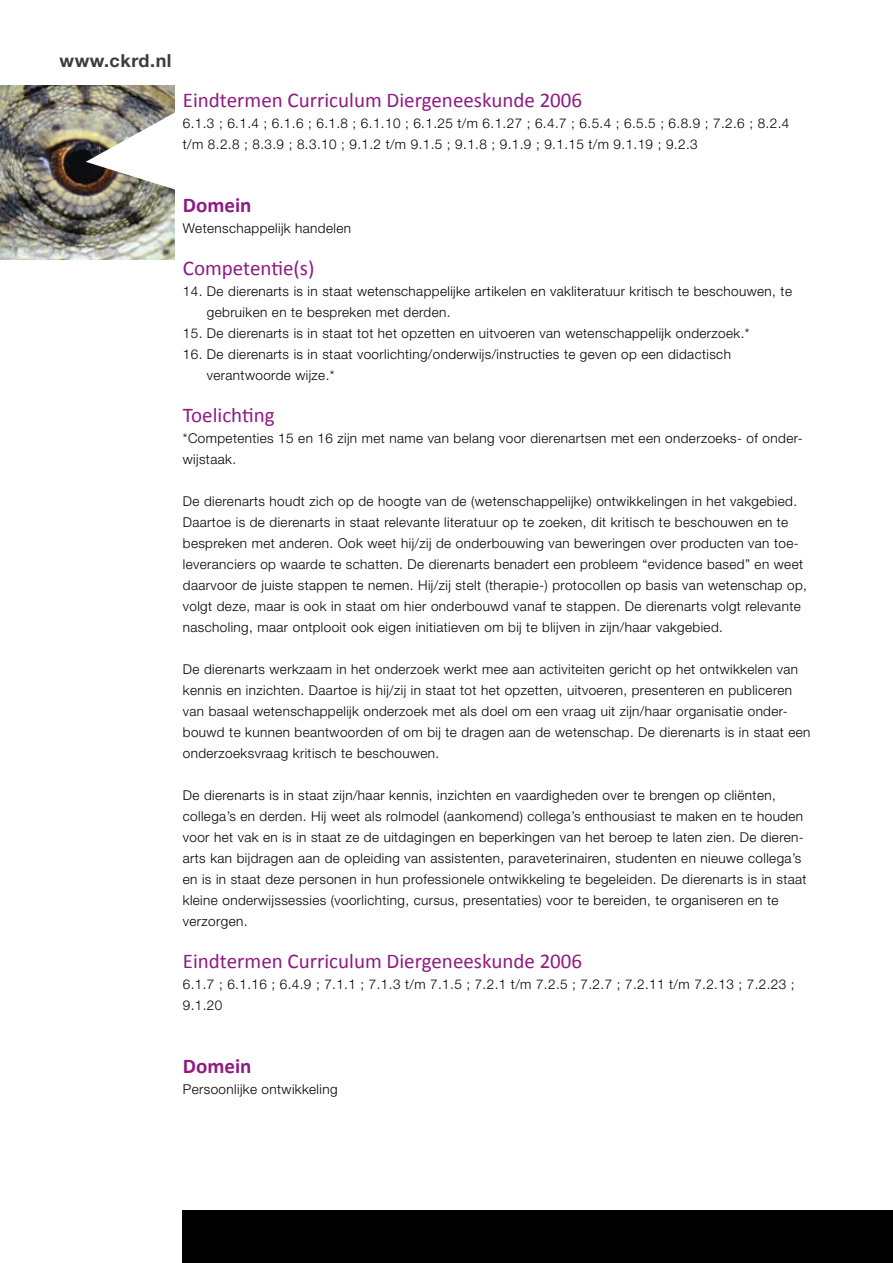
<style>
.page{position:relative;width:893px;height:1263px;background:#fff}
.page>*{position:absolute;margin:0;border:0;box-sizing:border-box;transform-origin:0 0}
.t1{font:21px "Calibri";color:#8f1a81}
.t2{font:700 21px "Calibri";color:#8f1a81}
.t3{font:700 18px "Helvetica Neue LT Std";letter-spacing:.03em;color:#3b3b3a}
.t4{font:300 13.5px/21px "Helvetica Neue LT Std";letter-spacing:.03em;color:#000}
</style>
<div class="page">
<img style="left:0;top:85px;width:174px;height:174px">
<img style="left:86px;top:111px;width:89px;height:80px">
<div style="left:182px;top:1210px;width:711px;height:53px;background:#000"></div>
<h2 class="t3" style="left:60px;top:49px;width:114px">www.ckrd.nl</h2>
<h1 class="t1" style="left:183px;top:87px;width:401px">Eindtermen Curriculum Diergeneeskunde 2006</h1>
<p class="t4" style="left:183px;top:112px;width:608px">6.1.3 ; 6.1.4 ; 6.1.6 ; 6.1.8 ; 6.1.10 ; 6.1.25 t/m 6.1.27 ; 6.4.7 ; 6.5.4 ; 6.5.5 ; 6.8.9 ; 7.2.6 ; 8.2.4 t/m 8.2.8 ; 8.3.9 ; 8.3.10 ; 9.1.2 t/m 9.1.5 ; 9.1.8 ; 9.1.9 ; 9.1.15 t/m 9.1.19 ; 9.2.3</p>
<h1 class="t2" style="left:183px;top:192px;width:70px">Domein</h1>
<p class="t4" style="left:183px;top:217px;width:170px">Wetenschappelijk handelen</p>
<h1 class="t1" style="left:183px;top:255px;width:133px">Competentie(s)</h1>
<p class="t4" style="left:207px;top:280px;width:587px;text-indent:-24px">14. De dierenarts is in staat wetenschappelijke artikelen en vakliteratuur kritisch te beschouwen, te gebruiken en te bespreken met derden.</p>
<p class="t4" style="left:183px;top:322px;width:568px">15. De dierenarts is in staat tot het opzetten en uitvoeren van wetenschappelijk onderzoek.*</p>
<p class="t4" style="left:207px;top:343px;width:526px;text-indent:-24px">16. De dierenarts is in staat voorlichting/onderwijs/instructies te geven op een didactisch verantwoorde wijze.*</p>
<h1 class="t1" style="left:183px;top:402px;width:93px">Toelichting</h1>
<p class="t4" style="left:183px;top:427px;width:621px">*Competenties 15 en 16 zijn met name van belang voor dierenartsen met een onderzoeks- of onder&shy;wijstaak.</p>
<p class="t4" style="left:183px;top:490px;width:626px">De dierenarts houdt zich op de hoogte van de (wetenschappelijke) ontwikkelingen in het vakgebied.<br>Daartoe is de dierenarts in staat relevante literatuur op te zoeken, dit kritisch te beschouwen en te bespreken met anderen. Ook weet hij/zij de onderbouwing van beweringen over producten van toe&shy;leveranciers op waarde te schatten. De dierenarts benadert een probleem “evidence based” en weet daarvoor de juiste stappen te nemen. Hij/zij stelt (therapie-) protocollen op basis van wetenschap op, volgt deze, maar is ook in staat om hier onderbouwd vanaf te stappen. De dierenarts volgt relevante nascholing, maar ontplooit ook eigen initiatieven om bij te blijven in zijn/haar vakgebied.</p>
<p class="t4" style="left:183px;top:658px;width:629px">De dierenarts werkzaam in het onderzoek werkt mee aan activiteiten gericht op het ontwikkelen van kennis en inzichten. Daartoe is hij/zij in staat tot het opzetten, uitvoeren, presenteren en publiceren van basaal wetenschappelijk onderzoek met als doel om een vraag uit zijn/haar organisatie onder&shy;bouwd te kunnen beantwoorden of om bij te dragen aan de wetenschap. De dierenarts is in staat een onderzoeksvraag kritisch te beschouwen.</p>
<p class="t4" style="left:183px;top:784px;width:625px">De dierenarts is in staat zijn/haar kennis, inzichten en vaardigheden over te brengen op cliënten, collega’s en derden. Hij weet als rolmodel (aankomend) collega’s enthousiast te maken en te houden voor het vak en is in staat ze de uitdagingen en beperkingen van het beroep te laten zien. De dieren&shy;arts kan bijdragen aan de opleiding van assistenten, paraveterinairen, studenten en nieuwe collega’s en is in staat deze personen in hun professionele ontwikkeling te begeleiden. De dierenarts is in staat kleine onderwijssessies (voorlichting, cursus, presentaties) voor te bereiden, te organiseren en te verzorgen.</p>
<h1 class="t1" style="left:183px;top:948px;width:401px">Eindtermen Curriculum Diergeneeskunde 2006</h1>
<p class="t4" style="left:183px;top:973px;width:613px">6.1.7 ; 6.1.16 ; 6.4.9 ; 7.1.1 ; 7.1.3 t/m 7.1.5 ; 7.2.1 t/m 7.2.5 ; 7.2.7 ; 7.2.11 t/m 7.2.13 ; 7.2.23 ;<br>9.1.20</p>
<h1 class="t2" style="left:183px;top:1053px;width:70px">Domein</h1>
<p class="t4" style="left:183px;top:1078px;width:156px">Persoonlijke ontwikkeling</p>
</div>
